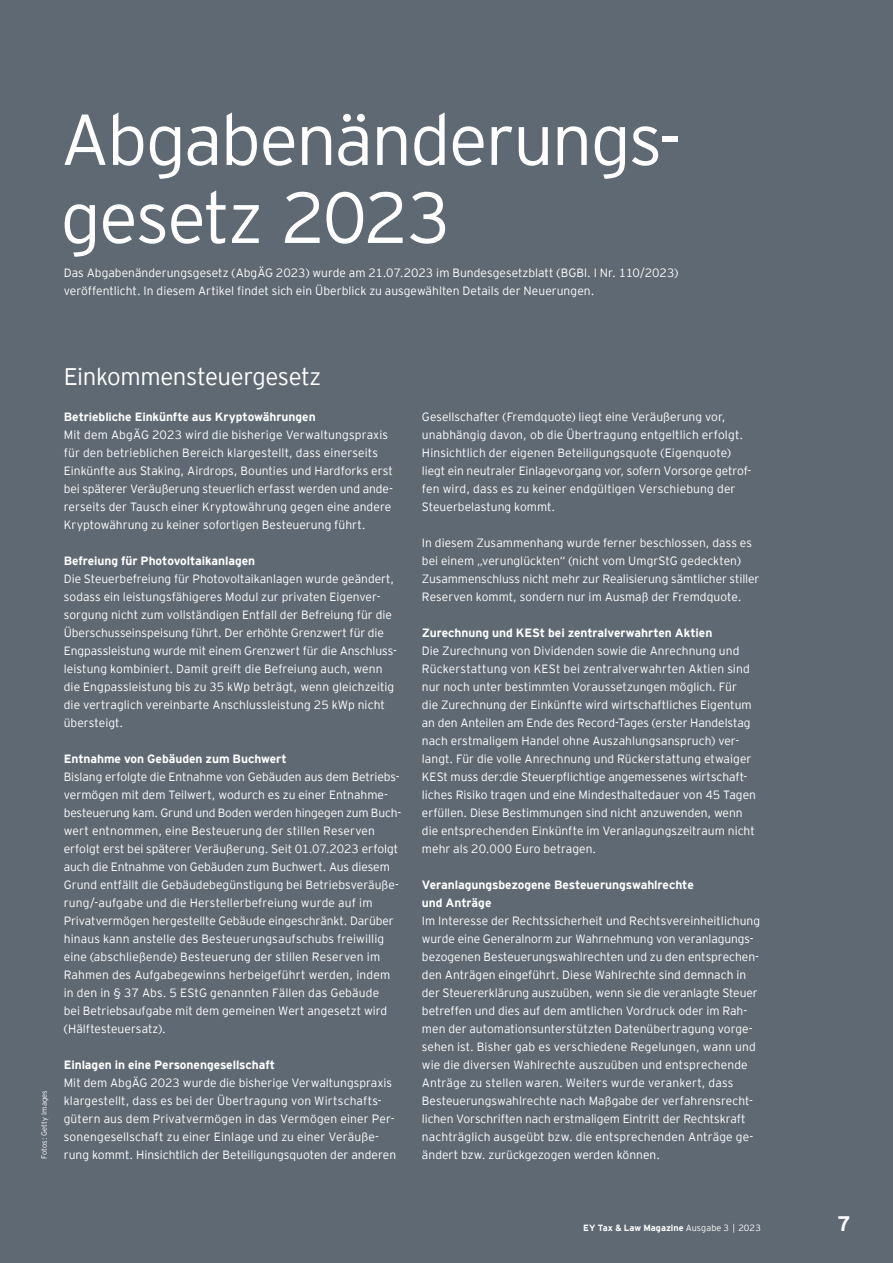
<style>
.page{position:relative;width:893px;height:1263px;background:#5f6973}
.page>*{position:absolute;margin:0;border:0;box-sizing:border-box;transform-origin:0 0}
.t1{font:300 72px/78px "EY Interstate";letter-spacing:-.03em;color:#fff}
.t2{font:300 24px "EY Interstate";letter-spacing:-.02em;color:#fff}
.t3{font:700 21px "EY Interstate";color:#fff}
.t4{font:300 12px/18px "EY Interstate";letter-spacing:.005em;color:#fff}
.t5{font:700 12px/18px "EY Interstate";letter-spacing:-.005em;color:#fff}
.t6{font:700 9px "EY Interstate";letter-spacing:.005em;color:#fff}
.t7{font:300 7.5px "EY Interstate";letter-spacing:.01em;color:#fff}
.s1{font-weight:300}
</style>
<div class="page">
<h1 class="t1" style="left:61px;top:104px;width:623px">Abgabenänderungs&shy;gesetz 2023</h1>
<p class="t4" style="left:64px;top:264px;width:616px">Das Abgabenänderungsgesetz (AbgÄG 2023) wurde am 21.07.2023 im Bundesgesetzblatt (BGBl. I Nr. 110/2023) veröffentlicht. In diesem Artikel 昀椀ndet sich ein Überblick zu ausgewählten Details der Neuerungen.</p>
<p class="t7" style="left:41px;top:1159px;width:70px;rotate:-90deg">Fotos: Getty Images</p>
<h2 class="t2" style="left:64px;top:366px;width:259px">Einkommensteuergesetz</h2>
<p class="t5" style="left:64px;top:408px;width:253px">Betriebliche Einkünfte aus Kryptowährungen</p>
<p class="t4" style="left:64px;top:426px;width:331px">Mit dem AbgÄG 2023 wird die bisherige Verwaltungspraxis für den betrieblichen Bereich klargestellt, dass einerseits Einkünfte aus Staking, Airdrops, Bounties und Hardforks erst bei späterer Veräußerung steuerlich erfasst werden und ande&shy;rerseits der Tausch einer Kryptowährung gegen eine andere Kryptowährung zu keiner sofortigen Besteuerung führt.</p>
<p class="t5" style="left:64px;top:552px;width:193px">Befreiung für Photovoltaikanlagen</p>
<p class="t4" style="left:64px;top:570px;width:335px">Die Steuerbefreiung für Photovoltaikanlagen wurde geändert, sodass ein leistungsfähigeres Modul zur privaten Eigenver&shy;sorgung nicht zum vollständigen Entfall der Befreiung für die Überschusseinspeisung führt. Der erhöhte Grenzwert für die Engpassleistung wurde mit einem Grenzwert für die Anschluss&shy;leistung kombiniert. Damit greift die Befreiung auch, wenn die Engpassleistung bis zu 35 kWp beträgt, wenn gleichzeitig die vertraglich vereinbarte Anschlussleistung 25 kWp nicht übersteigt.</p>
<p class="t5" style="left:64px;top:750px;width:225px">Entnahme von Gebäuden zum Buchwert</p>
<p class="t4" style="left:64px;top:768px;width:339px">Bislang erfolgte die Entnahme von Gebäuden aus dem Betriebs&shy;vermögen mit dem Teilwert, wodurch es zu einer Entnahme&shy;besteuerung kam. Grund und Boden werden hingegen zum Buch&shy;wert entnommen, eine Besteuerung der stillen Reserven erfolgt erst bei späterer Veräußerung. Seit 01.07.2023 erfolgt auch die Entnahme von Gebäuden zum Buchwert. Aus diesem Grund entfällt die Gebäudebegünstigung bei Betriebsveräuße&shy;rung/-aufgabe und die Herstellerbefreiung wurde auf im Privat vermögen hergestellte Gebäude eingeschränkt. Darüber hinaus kann anstelle des Besteuerungsaufschubs freiwillig eine (abschließende) Besteuerung der stillen Reserven im Rahmen des Aufgabegewinns herbeigeführt werden, indem in den in § 37 Abs. 5 EStG genannten Fällen das Gebäude<br>bei Betriebsaufgabe mit dem gemeinen Wert angesetzt wird (Hälftesteuersatz).</p>
<p class="t5" style="left:64px;top:1056px;width:213px">Einlagen in eine Personengesellschaft</p>
<p class="t4" style="left:64px;top:1074px;width:332px">Mit dem AbgÄG 2023 wurde die bisherige Verwaltungspraxis klargestellt, dass es bei der Übertragung von Wirtschafts&shy;gütern aus dem Privatvermögen in das Vermögen einer Per&shy;sonengesellschaft zu einer Einlage und zu einer Veräuße -</p>
<p class="t4" style="left:64px;top:1146px;width:334px">rung kommt. Hinsichtlich der Beteiligungsquoten der anderen</p>
<p class="t4" style="left:422px;top:407px;width:331px">Gesellschafter (Fremdquote) liegt eine Veräußerung vor, unabhängig davon, ob die Übertragung entgeltlich erfolgt.<br>Hinsichtlich der eigenen Beteiligungsquote (Eigenquote) liegt ein neutraler Einlagevorgang vor, sofern Vorsorge getrof&shy;fen wird, dass es zu keiner endgültigen Verschiebung der Steuerbelastung kommt.</p>
<p class="t4" style="left:422px;top:534px;width:339px">In diesem Zusammenhang wurde ferner beschlossen, dass es bei einem „verunglückten“ (nicht vom UmgrStG gedeckten)<br>Zusammenschluss nicht mehr zur Realisierung sämtlicher stiller Reserven kommt, sondern nur im Ausmaß der Fremdquote.</p>
<p class="t5" style="left:422px;top:624px;width:292px">Zurechnung und KESt bei zentralverwahrten Aktien</p>
<p class="t4" style="left:422px;top:642px;width:336px">Die Zurechnung von Dividenden sowie die Anrechnung und Rückerstattung von KESt bei zentralverwahrten Aktien sind nur noch unter bestimmten Voraussetzungen möglich. Für die Zurechnung der Einkünfte wird wirtschaftliches Eigentum an den Anteilen am Ende des Record-Tages (erster Handelstag nach erstmaligem Handel ohne Auszahlungsanspruch) ver&shy;langt. Für die volle Anrechnung und Rückerstattung etwaiger KESt muss der:die Steuerp昀氀ichtige angemessenes wirtschaft&shy;liches Risiko tragen und eine Mindesthaltedauer von 45 Tagen erfüllen. Diese Bestimmungen sind nicht anzuwenden, wenn die entsprechenden Einkünfte im Veranlagungszeitraum nicht mehr als 20.000 Euro betragen.</p>
<p class="t5" style="left:422px;top:876px;width:273px">Veranlagungsbezogene Besteuerungswahlrechte und Anträge</p>
<p class="t4" style="left:422px;top:912px;width:340px">Im Interesse der Rechtssicherheit und Rechtsvereinheitlichung wurde eine Generalnorm zur Wahrnehmung von veranlagungs&shy;bezogenen Besteuerungswahlrechten und zu den entsprechen&shy;den Anträgen eingeführt. Diese Wahlrechte sind demnach in der Steuererklärung auszuüben, wenn sie die veranlagte Steuer betreffen und dies auf dem amtlichen Vordruck oder im Rah&shy;men der automationsunterstützten Datenübertragung vorge&shy;sehen ist. Bisher gab es verschiedene Regelungen, wann und wie die diversen Wahlrechte auszuüben und entsprechende Anträge zu stellen waren. Weiters wurde verankert, dass Besteuerungswahlrechte nach Maßgabe der verfahrensrecht&shy;lichen Vorschriften nach erstmaligem Eintritt der Rechtskraft nachträglich ausgeübt bzw. die entsprechenden Anträge ge&shy;ändert bzw. zurückgezogen werden können.</p>
<p class="t6" style="left:583px;top:1224px;width:179px">EY Tax &amp; Law Magazine <span class="s1">Ausgabe 3 | 2023</span></p>
<h3 class="t3" style="left:837px;top:1214px;width:15px">7</h3>
</div>
